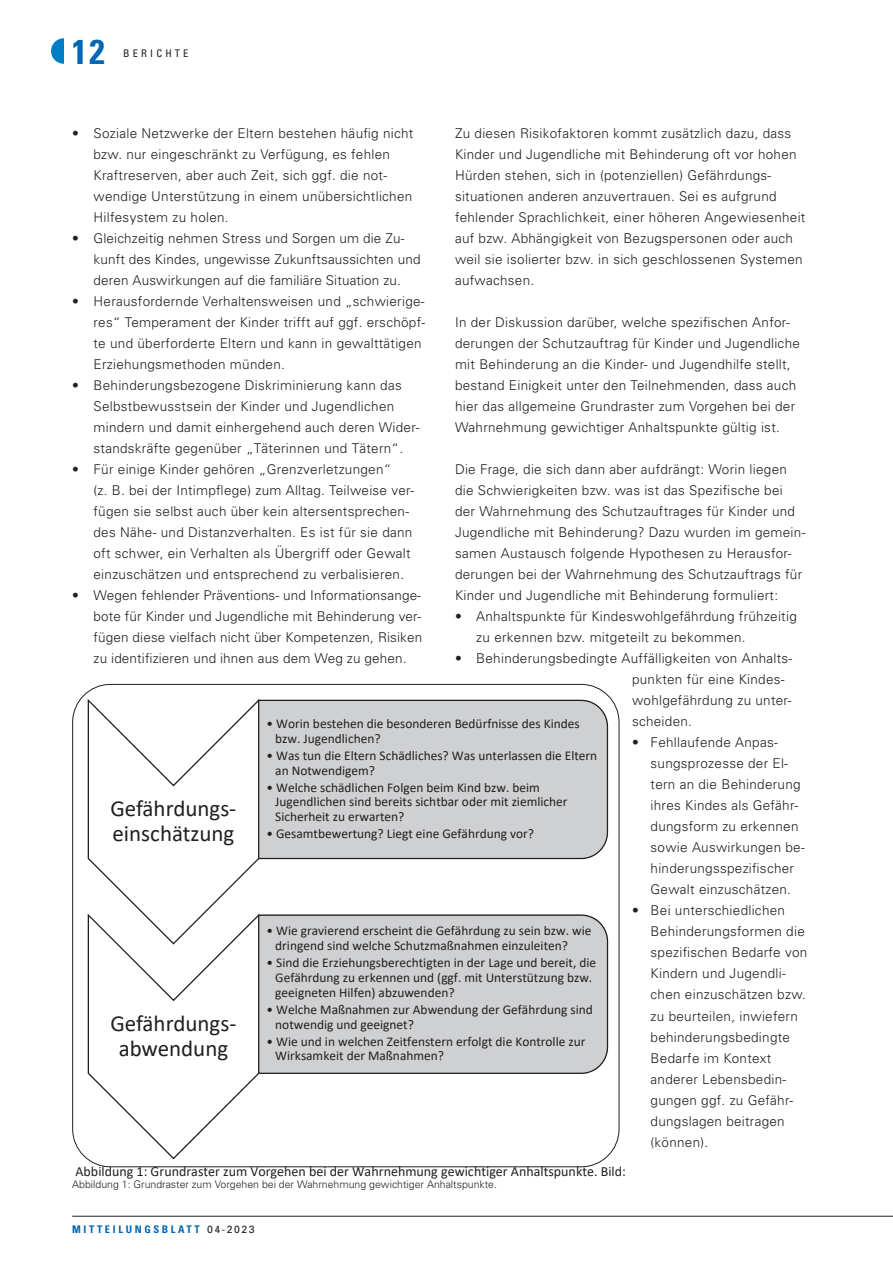
<style>
.page{position:relative;width:893px;height:1263px;background:#fff}
.page>*{position:absolute;margin:0;border:0;box-sizing:border-box;transform-origin:0 0}
.t1{font:700 condensed 34.5px "Univers";color:#0166b3}
.t2{font:22.95px/25.2px "Calibri";color:#231f20}
.t3{font:15.3px/21.5px "Calibri";color:#231f20}
.t4{font:13.95px "Calibri";color:#231f20}
.t5{font:300 13.5px/21px "Univers";letter-spacing:.02em;color:#231f20}
.t6{font:13.35px/14.7px "Calibri";color:#231f20}
.t7{font:300 10.5px "Univers";color:#231f20}
.t8{font:700 condensed 10.5px "Univers";letter-spacing:.25em;color:#0166b3}
.t9{font:condensed 10.5px "Univers";letter-spacing:.3em;color:#231f20}
.s1{font-weight:400;font-stretch:normal;color:#231f20}
</style>
<div class="page">
<div style="left:51px;top:38px;width:26px;height:26px;background:#007ec5;border-radius:50%"></div>
<div style="left:64px;top:32px;width:13px;height:38px;background:#fff"></div>
<hr style="left:72px;top:1216px;width:821px;height:1px;background:#231f20">
<div style="left:259px;top:700px;width:349px;height:159px;background:#cfd0d2"></div>
<svg style="left:88px;top:699px;width:171px;height:460px"></svg>
<div style="left:258px;top:914px;width:350px;height:160px;background:#cfd0d2"></div>
<h1 class="t1" style="left:72px;top:30px;width:35px">12</h1>
<p class="t9" style="left:123px;top:46px;width:67px">BERICHTE</p>
<p class="t5" style="left:94px;top:122px;width:321px;text-indent:-21px">• Soziale Netzwerke der Eltern bestehen häufig nicht bzw. nur eingeschränkt zu Verfügung, es fehlen Kraftreserven, aber auch Zeit, sich ggf. die not&shy;wendige Unterstützung in einem unübersichtlichen Hilfesystem zu holen.</p>
<p class="t5" style="left:94px;top:227px;width:328px;text-indent:-21px">• Gleichzeitig nehmen Stress und Sorgen um die Zu&shy;kunft des Kindes, ungewisse Zukunftsaussichten und deren Auswirkungen auf die familiäre Situation zu.</p>
<p class="t5" style="left:94px;top:290px;width:333px;text-indent:-21px">• Herausfordernde Verhaltensweisen und „schwierige&shy;res“ Temperament der Kinder trifft auf ggf. erschöpf&shy;te und überforderte Eltern und kann in gewalttätigen Erziehungsmethoden münden.</p>
<p class="t5" style="left:94px;top:374px;width:327px;text-indent:-21px">• Behinderungsbezogene Diskriminierung kann das Selbstbewusstsein der Kinder und Jugendlichen mindern und damit einhergehend auch deren Wider&shy;standskräfte gegenüber „Täterinnen und Tätern“.</p>
<p class="t5" style="left:94px;top:458px;width:322px;text-indent:-21px">• Für einige Kinder gehören „Grenzverletzungen“<br>(z. B. bei der Intimpflege) zum Alltag. Teilweise ver&shy;fügen sie selbst auch über kein altersentsprechen&shy;des Nähe- und Distanzverhalten. Es ist für sie dann oft schwer, ein Verhalten als Übergriff oder Gewalt einzuschätzen und entsprechend zu verbalisieren.</p>
<p class="t5" style="left:94px;top:584px;width:330px;text-align:justify;text-indent:-21px">• Wegen fehlender Präventions- und Informationsange&shy;bote für Kinder und Jugendliche mit Behinderung ver&shy;fügen diese vielfach nicht über Kompetenzen, Risiken zu identifizieren und ihnen aus dem Weg zu gehen.</p>
<p class="t5" style="left:455px;top:122px;width:352px">Zu diesen Risikofaktoren kommt zusätzlich dazu, dass Kinder und Jugendliche mit Behinderung oft vor hohen Hürden stehen, sich in (potenziellen) Gefährdungs&shy;situationen anderen anzuvertrauen. Sei es aufgrund fehlender Sprachlichkeit, einer höheren Angewiesenheit auf bzw. Abhängigkeit von Bezugspersonen oder auch weil sie isolierter bzw. in sich geschlossenen Systemen aufwachsen.</p>
<p class="t5" style="left:455px;top:312px;width:346px">In der Diskussion darüber, welche spezifischen Anfor&shy;derungen der Schutzauftrag für Kinder und Jugendliche mit Behinderung an die Kinder- und Jugendhilfe stellt, bestand Einigkeit unter den Teilnehmenden, dass auch hier das allgemeine Grundraster zum Vorgehen bei der Wahrnehmung gewichtiger Anhaltspunkte gültig ist.</p>
<p class="t5" style="left:455px;top:459px;width:352px">Die Frage, die sich dann aber aufdrängt: Worin liegen die Schwierigkeiten bzw. was ist das Spezifische bei der Wahrnehmung des Schutzauftrages für Kinder und Jugendliche mit Behinderung? Dazu wurden im gemein&shy;samen Austausch folgende Hypothesen zu Herausfor&shy;derungen bei der Wahrnehmung des Schutzauftrags für Kinder und Jugendliche mit Behinderung formuliert:</p>
<p class="t5" style="left:476px;top:606px;width:322px;text-indent:-21px">• Anhaltspunkte für Kindeswohlgefährdung frühzeitig zu erkennen bzw. mitgeteilt zu bekommen.</p>
<p class="t5" style="left:632px;top:648px;width:162px;text-indent:-177px">• Behinderungsbedingte Auffälligkeiten von Anhalts&shy;punkten für eine Kindes&shy;wohlgefährdung zu unter&shy;scheiden.</p>
<p class="t5" style="left:651px;top:732px;width:156px;text-indent:-19px">• Fehllaufende Anpas&shy;sungsprozesse der El&shy;tern an die Behinderung ihres Kindes als Gefähr&shy;dungsform zu erkennen sowie Auswirkungen be&shy;hinderungsspezifischer<br>Gewalt einzuschätzen.</p>
<p class="t5" style="left:651px;top:900px;width:158px;text-indent:-19px">• Bei unterschiedlichen<br>Behinderungsformen die spezifischen Bedarfe von<br>Kindern und Jugendli&shy;chen einzuschätzen bzw. zu beurteilen, inwiefern behinderungsbedingte<br>Bedarfe im Kontext anderer Lebensbedin&shy;gungen ggf. zu Gefähr&shy;dungslagen beitragen (können).</p>
<p class="t3" style="left:76px;top:579px;width:576px">In der Diskussion darüber, welche spezifischen Anforderungen der Schutzauftrag für Kinder und Jugendliche mit Behinderung an die Kinder- und Jugendhilfe stellt, bestand Einigkeit unter den Teilnehmenden, dass auch hier das allgemeine Grundraster zum Vorgehen bei der Wahrnehmung gewichtiger Anhaltspunkte gültig ist.</p>
<p class="t6" style="left:275px;top:716px;width:306px;text-indent:-9px">• Worin bestehen die besonderen Bedürfnisse des Kindes bzw. Jugendlichen?</p>
<p class="t6" style="left:275px;top:748px;width:323px;text-indent:-9px">• Was tun die Eltern Schädliches? Was unterlassen die Eltern an Notwendigem?</p>
<p class="t6" style="left:275px;top:780px;width:294px;text-indent:-9px">• Welche schädlichen Folgen beim Kind bzw. beim<br>Jugendlichen sind bereits sichtbar oder mit ziemlicher<br>Sicherheit zu erwarten?</p>
<p class="t6" style="left:267px;top:826px;width:269px">• Gesamtbewertung? Liegt eine Gefährdung vor?</p>
<h2 class="t2" style="left:110px;top:795px;width:127px">Gefährdungs&shy;einschätzung</h2>
<p class="t6" style="left:275px;top:923px;width:318px;text-indent:-9px">• Wie gravierend erscheint die Gefährdung zu sein bzw. wie dringend sind welche Schutzmaßnahmen einzuleiten?</p>
<p class="t6" style="left:275px;top:955px;width:322px;text-indent:-9px">• Sind die Erziehungsberechtigten in der Lage und bereit, die<br>Gefährdung zu erkennen und (ggf. mit Unterstützung bzw. geeigneten Hilfen) abzuwenden?</p>
<p class="t6" style="left:275px;top:1002px;width:319px;text-indent:-9px">• Welche Maßnahmen zur Abwendung der Gefährdung sind notwendig und geeignet?</p>
<p class="t6" style="left:275px;top:1033px;width:312px;text-indent:-9px">• Wie und in welchen Zeitfenstern erfolgt die Kontrolle zur<br>Wirksamkeit der Maßnahmen?</p>
<h2 class="t2" style="left:110px;top:1010px;width:127px;text-align:center">Gefährdungs&shy;abwendung</h2>
<p class="t4" style="left:76px;top:1161px;width:552px">Abbildung 1: Grundraster zum Vorgehen bei der Wahrnehmung gewichtiger Anhaltspunkte. Bild:</p>
<p class="t7" style="left:72px;top:1178px;width:426px">Abbildung 1: Grundraster zum Vorgehen bei der Wahrnehmung gewichtiger Anhaltspunkte.</p>
<p class="t4" style="left:76px;top:1179px;width:59px">ZBFS-BLJA</p>
<p class="t8" style="left:72px;top:1223px;width:184px">MITTEILUNGSBLATT <span class="s1">04-2023</span></p>
</div>
